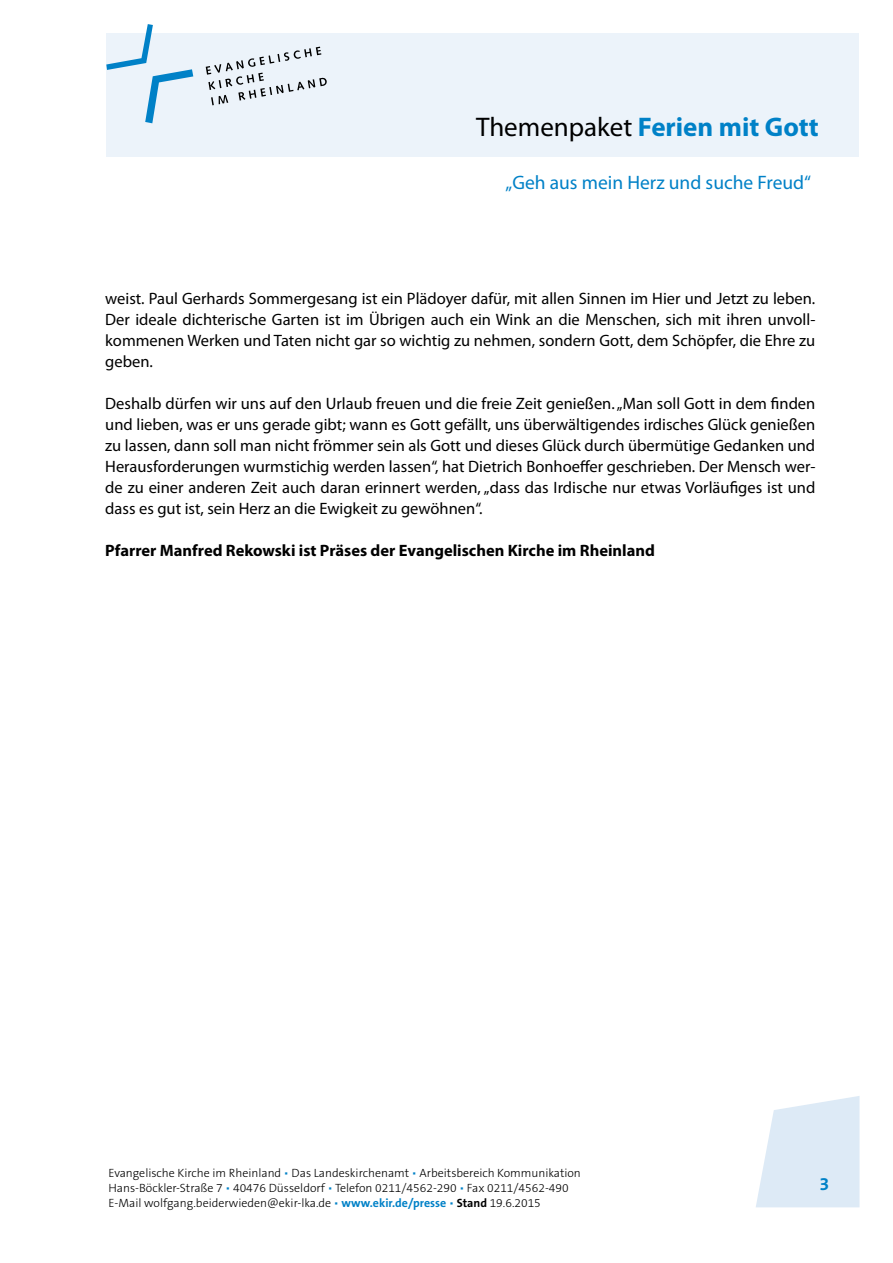
<style>
.page{position:relative;width:893px;height:1263px;background:#fff}
.page>*{position:absolute;margin:0;border:0;box-sizing:border-box;transform-origin:0 0}
.t1{font:700 27px "Myriad Pro";color:#0081c7}
.t2{font:19.5px "Myriad Pro";color:#0081c7}
.t3{font:700 18px "The Sans OT7";color:#0081c7}
.t4{font:16.5px/21px "Myriad Pro";color:#000;text-align:justify}
.t5{font:700 16.5px "Myriad Pro";color:#000}
.t6{font:300 12px/15px "The Sans OT3";color:#000}
.s1{font-weight:400;color:#000}
.s2{color:#0081c7}
.s3{font-family:"The Sans OT7";font-weight:700;color:#0081c7}
.s4{font-family:"The Sans OT7";font-weight:700}
</style>
<div class="page">
<svg style="left:756px;top:1096px;width:104px;height:111px"></svg>
<div style="left:106px;top:34px;width:753px;height:123px;background:#ecf3fa"></div>
<svg style="left:206px;top:47px;width:121px;height:58px"></svg>
<svg style="left:106px;top:24px;width:87px;height:99px"></svg>
<h1 class="t1" style="left:476px;top:109px;width:344px"><span class="s1">Themenpaket</span> Ferien mit Gott</h1>
<p class="t2" style="left:505px;top:170px;width:307px">„Geh aus mein Herz und suche Freud“</p>
<p class="t4" style="left:105px;top:288px;width:712px">weist. Paul Gerhards Sommergesang ist ein Plädoyer dafür, mit allen Sinnen im H ier und Jetzt zu leben.<br>Der ideale dichterische Garten ist im Übrigen auch ein Wink an die Menschen, sich mit ihren unvoll&shy;kommenen Werken und Taten nicht gar so wichtig zu nehmen, sondern Gott, dem Schöpfer, die Ehre zu geben.</p>
<p class="t4" style="left:105px;top:393px;width:712px">Deshalb dürfen wir uns auf den Urlaub freuen und die freie Zeit genießen. „Man soll Gott in dem finden und lieben, was er uns gerade gibt; wann es Gott gefällt, uns überwältigendes irdisches Glück genießen zu lassen, dann soll man nicht frömmer sein als Gott und dieses Glück durch übermütige Gedanken und Herausforderungen wurmstichig werden lassen“, hat Dietrich Bonhoeffer geschrieben. Der Mensch wer&shy;de zu einer anderen Zeit auch daran erinnert werden, „dass das Irdische nur etwas Vorläufiges ist und dass es gut ist, sein Herz an die Ewigkeit zu gewöhnen“.</p>
<p class="t5" style="left:105px;top:540px;width:551px">Pfarrer Manfred Rekowski ist Präses der Evangelischen Kirche im Rheinland</p>
<p class="t6" style="left:108px;top:1166px;width:474px">Evangelische Kirche im Rheinland <span class="s2">▪</span> Das Landeskirchenamt <span class="s2">▪</span> Arbeitsbereich Kommunikation<br>Hans-Böckler-Straße 7 <span class="s2">▪</span> 40476 Düsseldorf <span class="s2">▪</span> Telefon 0211/4562-290 <span class="s2">▪</span> Fax 0211/4562-490<br>E-Mail wolfgang.beiderwieden@ekir-lka.de <span class="s2">▪</span> <span class="s3">www.ekir.de/presse</span> <span class="s2">▪</span> <span class="s4">Stand</span> 19.6.2015</p>
<p class="t3" style="left:820px;top:1173px;width:11px">3</p>
</div>
